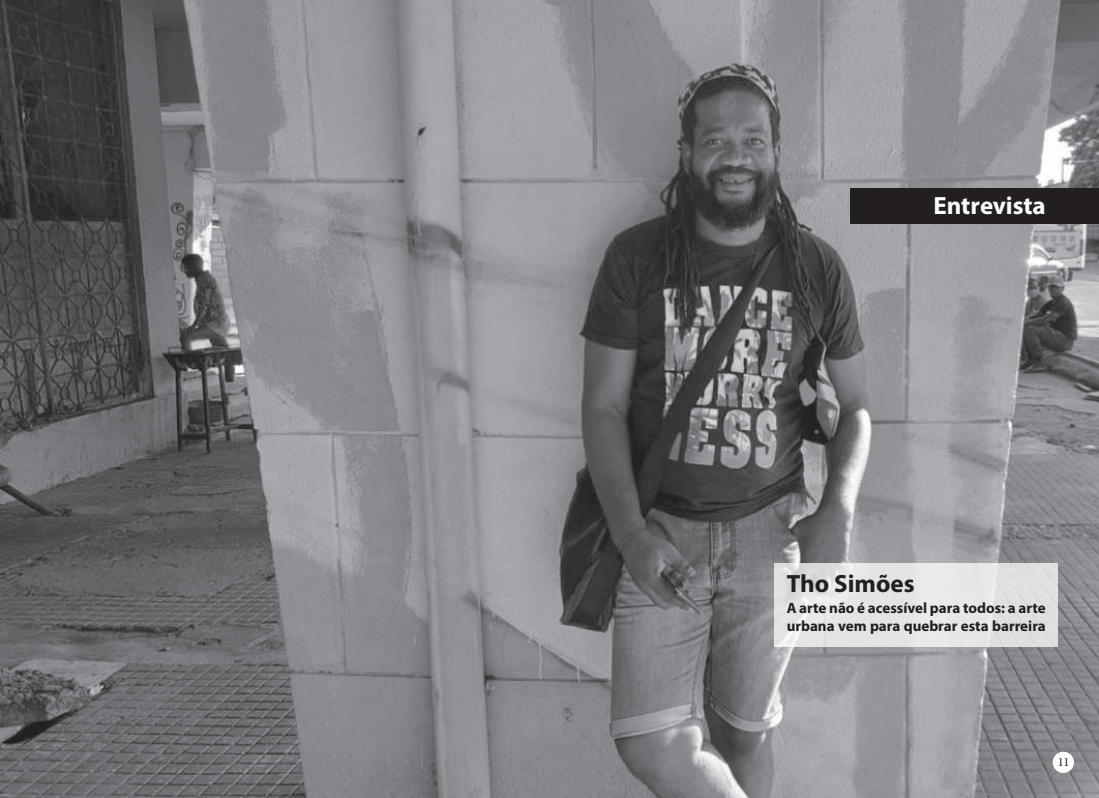
<style>
.page{position:relative;width:1099px;height:798px;background:#fff}
.page>*{position:absolute;margin:0;border:0;box-sizing:border-box;transform-origin:0 0}
.t1{font:700 25px "Myriad Pro";letter-spacing:-.005em;color:#fff}
.t2{font:700 25px "Myriad Pro";color:#231f20}
.t3{font:700 15px/17.5px "Myriad Pro";color:#231f20}
.t4{font:12.5px "Minion Pro";color:#231f20}
</style>
<div class="page">
<img style="left:0;top:0;width:1098px;height:797px">
<div style="left:850px;top:188px;width:248px;height:35px;background:#231f20"></div>
<div style="left:774px;top:563px;width:284px;height:83px;background:#e4e4e5"></div>
<div style="left:1052px;top:751px;width:21px;height:21px;background:#fff;border-radius:50%"></div>
<h1 class="t1" style="left:933px;top:189px;width:114px">Entrevista</h1>
<h1 class="t2" style="left:786px;top:567px;width:129px">Tho Simões</h1>
<p class="t3" style="left:786px;top:599px;width:261px">A arte não é acessível para todos: a arte urbana vem para quebrar esta barreira</p>
<p class="t4" style="left:1057px;top:753px;width:13px">11</p>
</div>
